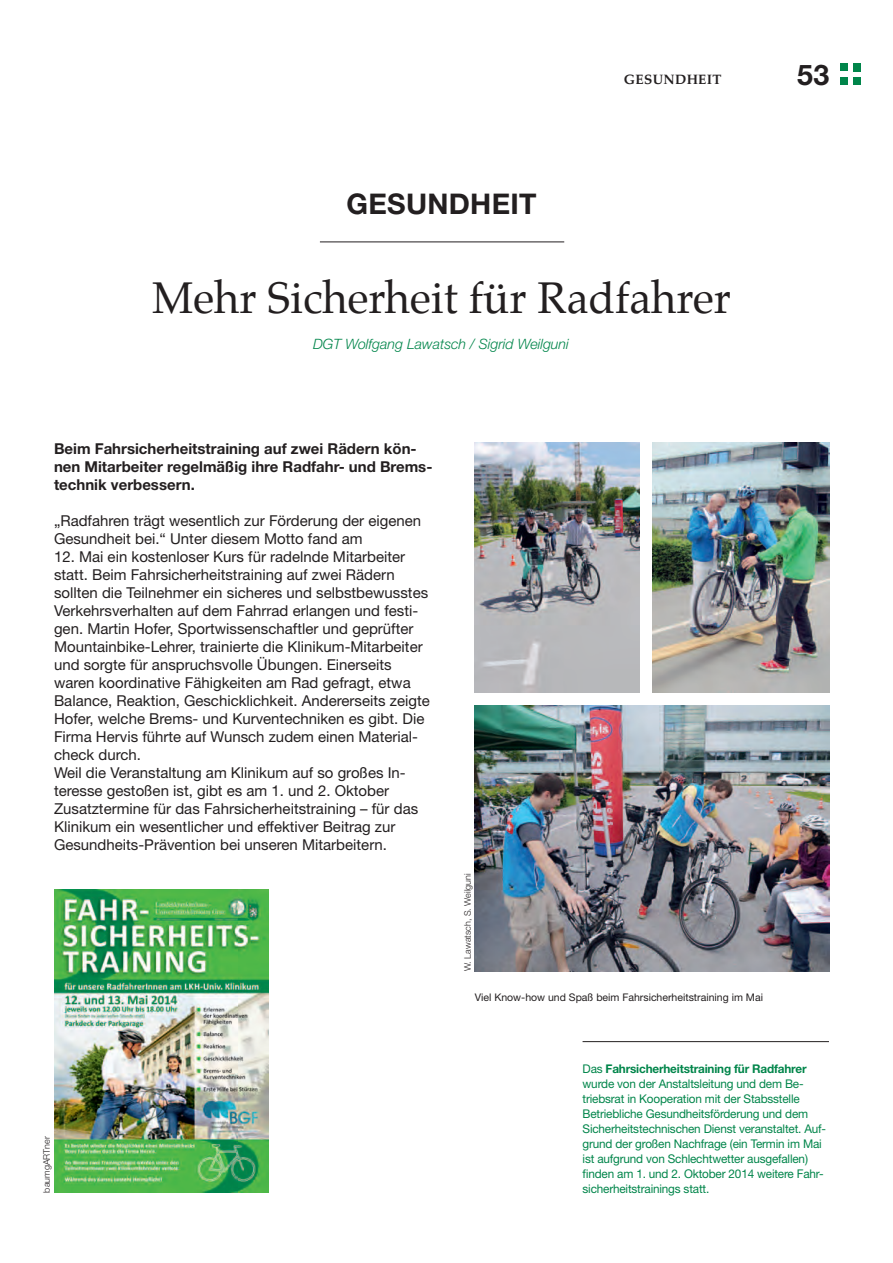
<style>
.page{position:relative;width:893px;height:1263px;background:#fff}
.page>*{position:absolute;margin:0;border:0;box-sizing:border-box;transform-origin:0 0}
.t1{font:43.5px "Palatino";color:#231f20}
.t2{font:700 28.5px "Helvetica Neue LT";letter-spacing:.01em;color:#231f20}
.t3{font:15px/18px "Helvetica Neue LT";color:#231f20}
.t4{font:700 15px/18px "Helvetica Neue LT";color:#231f20}
.t5{font:italic 300 14.25px "Helvetica Neue LT";color:#00854a}
.t6{font:700 13.5px "Palatino";letter-spacing:.025em;color:#231f20}
.t7{font:12px/15px "Helvetica Neue LT";letter-spacing:-.015em;color:#00854a}
.t8{font:10.5px "Helvetica Neue LT";color:#231f20}
.t9{font:300 9px "Helvetica Neue LT";color:#231f20}
.s1{font-weight:700}
</style>
<div class="page">
<div style="left:853px;top:64px;width:8px;height:8px;background:#00854a"></div>
<div style="left:840px;top:64px;width:7px;height:7px;background:#00854a"></div>
<div style="left:853px;top:77px;width:8px;height:8px;background:#00854a"></div>
<div style="left:840px;top:77px;width:7px;height:8px;background:#00854a"></div>
<hr style="left:320px;top:242px;width:244px;height:1px;background:#231f20">
<hr style="left:583px;top:1041px;width:246px;height:1px;background:#231f20">
<img style="left:54px;top:889px;width:215px;height:304px">
<img style="left:652px;top:443px;width:177px;height:250px">
<img style="left:475px;top:705px;width:354px;height:266px">
<img style="left:475px;top:443px;width:164px;height:250px">
<h2 class="t2" style="left:347px;top:186px;width:177px">Gesundheit</h2>
<p class="t6" style="left:624px;top:68px;width:63px">GESUNDHE</p>
<p class="t6" style="left:707px;top:68px;width:16px">IT</p>
<h2 class="t2" style="left:797px;top:57px;width:33px">53</h2>
<h1 class="t1" style="left:152px;top:262px;width:580px">Mehr Sicherheit für Radfahrer</h1>
<p class="t5" style="left:313px;top:336px;width:257px">DGT Wolfgang Lawatsch / Sigrid Weilguni</p>
<p class="t4" style="left:54px;top:440px;width:380px">Beim Fahrsicherheitstraining auf zwei Rädern kön&shy;nen Mitarbeiter regelmäßig ihre Radfahr- und Brems&shy;technik verbessern.</p>
<p class="t3" style="left:54px;top:512px;width:369px">„Radfahren trägt wesentlich zur Förderung der eigenen<br>Gesundheit bei.“ Unter diesem Motto fand am</p>
<p class="t3" style="left:54px;top:548px;width:377px">12. Mai ein kostenloser Kurs für radelnde Mitarbeiter statt. Beim Fahrsicherheitstraining auf zwei Rädern sollten die Teilnehmer ein sicheres und selbstbewusstes Verkehrsverhalten auf dem Fahrrad erlangen und festi&shy;gen. Martin Hofer, Sportwissenschaftler und geprüfter Mountainbike-Lehrer, trainierte die Klinikum-Mitarbeiter und sorgte für anspruchsvolle Übungen. Einerseits waren koordinative Fähigkeiten am Rad gefragt, etwa Balance, Reaktion, Geschicklichkeit. Andererseits zeigte Hofer, welche Brems- und Kurventechniken es gibt. Die Firma Hervis führte auf Wunsch zudem einen Material&shy;check durch.<br>Weil die Veranstaltung am Klinikum auf so großes In&shy;teresse gestoßen ist, gibt es am 1. und 2. Oktober Zusatztermine für das Fahrsicherheitstraining – für das Klinikum ein wesentlicher und effektiver Beitrag zur Gesundheits-Prävention bei unseren Mitarbeitern.</p>
<p class="t9" style="left:41px;top:1192px;width:58px;rotate:-90deg">baumgartner</p>
<p class="t9" style="left:462px;top:971px;width:99px;rotate:-90deg">W. Lawatsch, S. Weilguni</p>
<p class="t8" style="left:475px;top:991px;width:290px">Viel Know-how und Spaß beim Fahrsicherheitstraining im Mai</p>
<p class="t7" style="left:583px;top:1061px;width:245px">Das <span class="s1">Fahrsicherheitstraining für Radfahrer </span>wurde von der Anstaltsleitung und dem Be&shy;triebsrat in Kooperation mit der Stabsstelle Betriebliche Gesundheitsförderung und dem Sicherheitstechnischen Dienst veranstaltet. Auf&shy;grund der großen Nachfrage (ein Termin im Mai ist aufgrund von Schlechtwetter ausgefallen) finden am 1. und 2. Oktober 2014 weitere Fahr&shy;sicherheitstrainings statt.</p>
</div>
